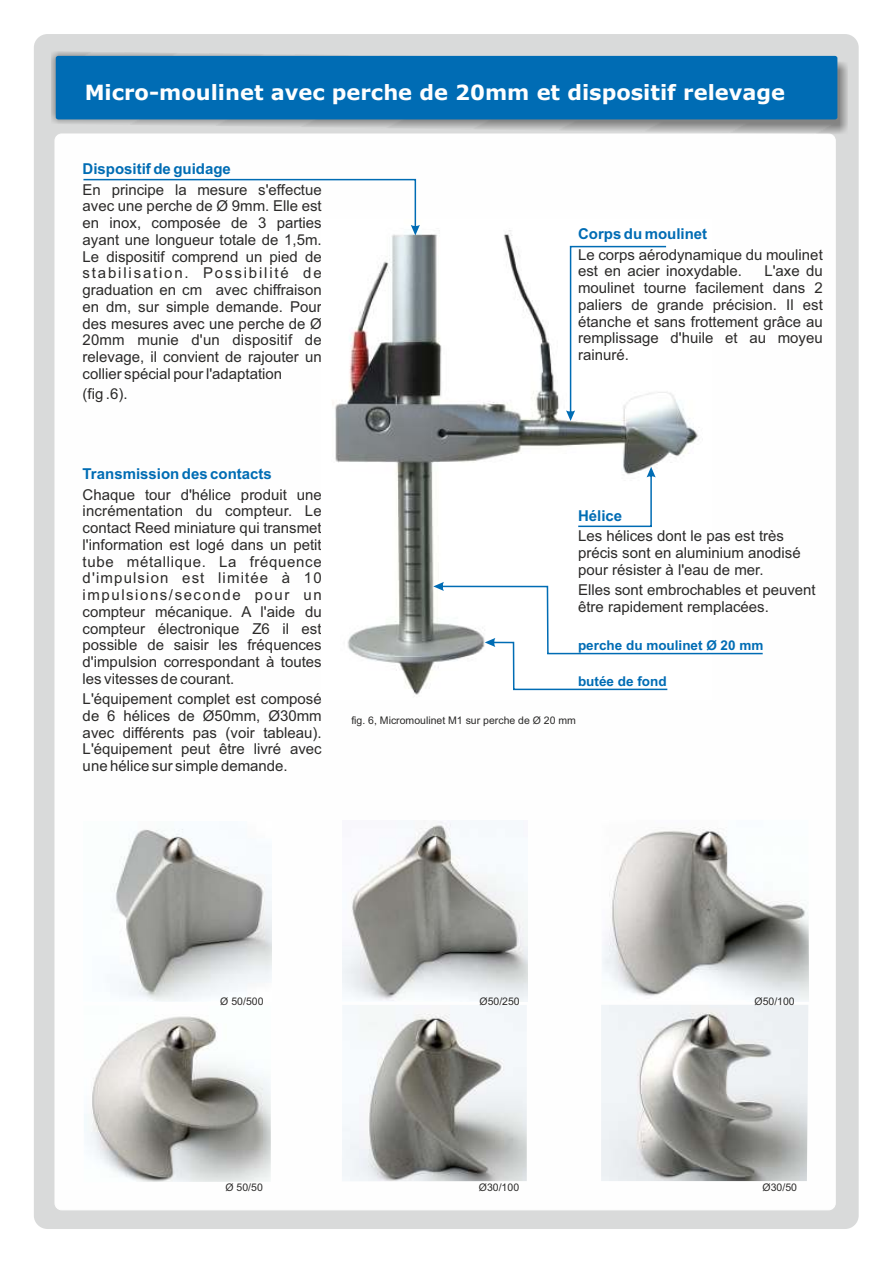
<style>
.page{position:relative;width:893px;height:1263px;background:#fff}
.page>*{position:absolute;margin:0;border:0;box-sizing:border-box;transform-origin:0 0}
.t1{font:700 21px "Verdana";color:#fefefe}
.t2{font:15px/16.8px "Arial";color:#2b2a29;text-align:justify}
.t3{font:700 15px "Arial";color:#006cb4}
.t4{font:700 13.5px "Arial";color:#006cb4}
.t5{font:10.5px "Arial";color:#2b2a29}
</style>
<div class="page">
<div style="left:34px;top:34px;width:825px;height:1195px;background:#d9dada;border-radius:14px"></div>
<div style="left:55px;top:134px;width:780px;height:1076px;background:#fefefe;border:1px solid #fefefe;border-radius:7px"></div>
<img style="left:51px;top:51px;width:797px;height:84px">
<div style="left:56px;top:56px;width:781px;height:63px;background:#006cb4;border-radius:2px"></div>
<img style="left:332px;top:230px;width:366px;height:465px">
<svg style="left:566px;top:246px;width:100px;height:175px"></svg>
<svg style="left:83px;top:179px;width:337px;height:56px"></svg>
<svg style="left:578px;top:467px;width:78px;height:60px"></svg>
<svg style="left:433px;top:582px;width:330px;height:108px"></svg>
<img style="left:602px;top:829px;width:207px;height:172px">
<img style="left:601px;top:1005px;width:207px;height:176px">
<img style="left:343px;top:821px;width:184px;height:180px">
<img style="left:114px;top:829px;width:157px;height:172px">
<img style="left:84px;top:1016px;width:187px;height:166px">
<img style="left:342px;top:1005px;width:185px;height:176px">
<h1 class="t1" style="left:85px;top:84px;width:702px">Micro-moulinet avec perche de 20mm et dispositif relevage</h1>
<p class="t3" style="left:83px;top:164px;width:150px">Dispositif de guidage</p>
<p class="t2" style="left:83px;top:182px;width:241px">En principe la mesure s'effectue avec une perche de Ø 9mm. Elle est en inox, composée de 3 parties ayant une longueur totale de 1,5m.<br>Le dispositif comprend un pied de stabilisation. Possibilité de graduation en cm avec chiffraison en dm, sur simple demande. Pour des mesures avec une perche de Ø 20mm munie d'un dispositif de relevage, il convient de rajouter un collier spécial pour l'adaptation</p>
<p class="t2" style="left:83px;top:387px;width:47px">(fig .6).</p>
<p class="t3" style="left:83px;top:469px;width:191px">Transmission des contacts</p>
<p class="t2" style="left:83px;top:487px;width:241px">Chaque tour d'hélice produit une incrémentation du compteur. Le contact Reed miniature qui transmet l'information est logé dans un petit tube métallique. La fréquence d'impulsion est limitée à 10 impulsions/seconde pour un compteur mécanique. A l'aide du compteur électronique Z6 il est possible de saisir les fréquences d'impulsion correspondant à toutes les vitesses de courant.</p>
<p class="t2" style="left:83px;top:692px;width:241px">L'équipement complet est composé de 6 hélices de Ø50mm, Ø30mm avec différents pas (voir tableau).<br>L'équipement peut être livré avec une hélice sur simple demande.</p>
<p class="t3" style="left:578px;top:229px;width:131px">Corps du moulinet</p>
<p class="t2" style="left:578px;top:247px;width:246px">Le corps aérodynamique du moulinet est en acier inoxydable.</p>
<p class="t2" style="left:578px;top:264px;width:246px;text-indent:186px">L'axe du moulinet tourne facilement dans 2 paliers de grande précision. Il est étanche et sans frottement grâce au remplissage d'huile et au moyeu rainuré.</p>
<p class="t3" style="left:578px;top:510px;width:46px">Hélice</p>
<p class="t2" style="left:578px;top:529px;width:224px;text-align:left">Les hélices dont le pas est très précis sont en aluminium anodisé pour résister à l'eau de mer.</p>
<p class="t2" style="left:578px;top:582px;width:239px">Elles sont embrochables et peuvent être rapidement remplacées.</p>
<p class="t4" style="left:578px;top:640px;width:187px">perche du moulinet Ø 20 mm</p>
<p class="t4" style="left:578px;top:676px;width:90px">butée de fond</p>
<p class="t5" style="left:351px;top:716px;width:226px">fig. 6, Micromoulinet M1 sur perche de Ø 20 mm</p>
<p class="t5" style="left:220px;top:997px;width:45px">Ø 50/500</p>
<p class="t5" style="left:480px;top:997px;width:42px">Ø50/250</p>
<p class="t5" style="left:754px;top:997px;width:42px">Ø50/100</p>
<p class="t5" style="left:225px;top:1183px;width:39px">Ø 50/50</p>
<p class="t5" style="left:479px;top:1183px;width:42px">Ø30/100</p>
<p class="t5" style="left:763px;top:1183px;width:36px">Ø30/50</p>
</div>
